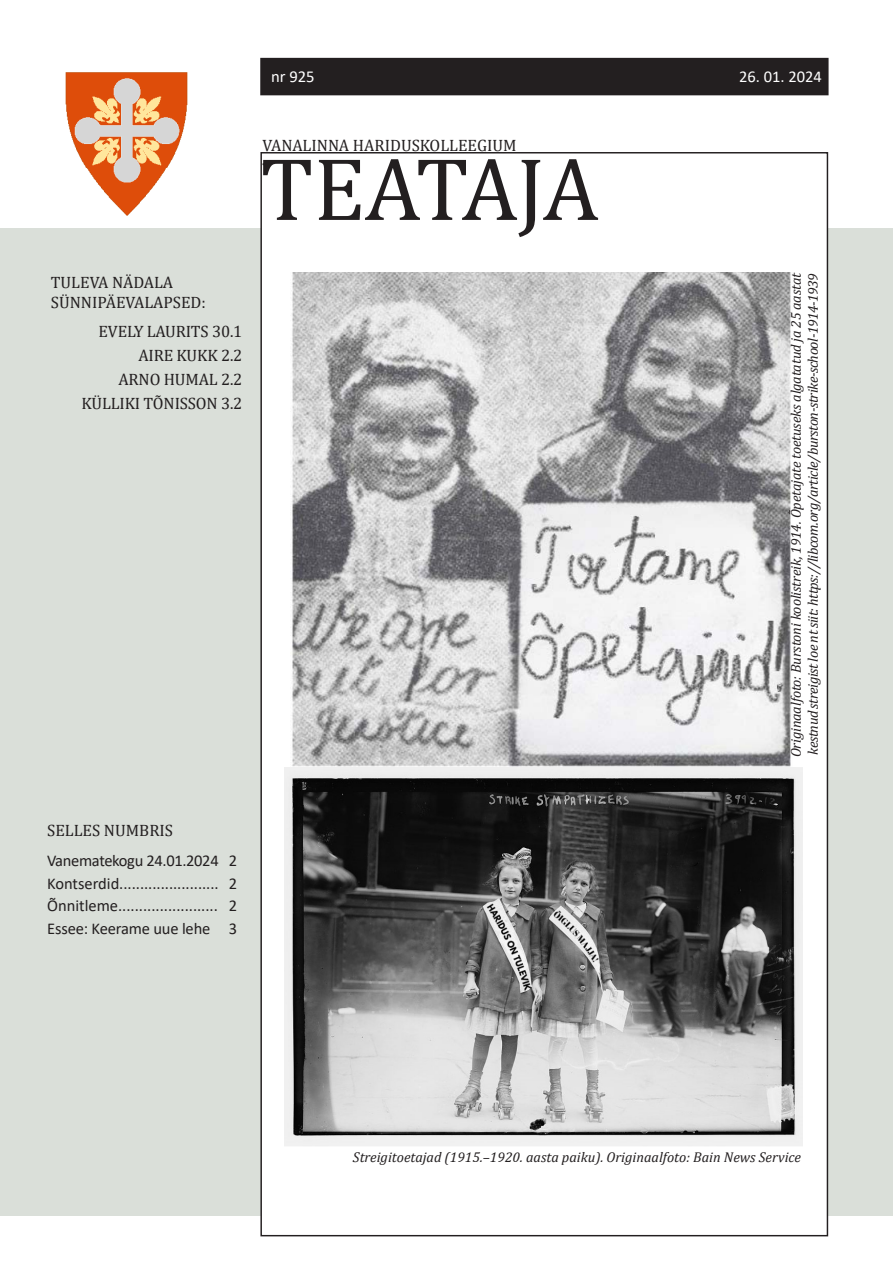
<style>
.page{position:relative;width:893px;height:1263px;background:#fff}
.page>*{position:absolute;margin:0;border:0;box-sizing:border-box;transform-origin:0 0}
.t1{font:90px "Cambria";letter-spacing:-.015em;color:#231f20}
.t2{font:16.65px "Calibri";color:#fff}
.t3{font:16.5px "Cambria";color:#231f20}
.t4{font:16.5px "Calibri";letter-spacing:-.01em;color:#231f20}
.t5{font:16.5px "Calibri";color:#fff}
.t6{font:16.5px "Gill Sans";color:#231f20}
.t7{font:italic 14.25px/17.1px "Cambria";letter-spacing:-.03em;color:#231f20}
.t8{font:italic 14.25px "Cambria";letter-spacing:-.01em;color:#231f20}
</style>
<div class="page">
<div style="left:1px;top:228px;width:892px;height:987px;background:#dadfd9"></div>
<div style="left:261px;top:153px;width:566px;height:1083px;background:#fff"></div>
<div style="left:260px;top:58px;width:568px;height:37px;background:#231f20"></div>
<img style="left:65px;top:72px;width:123px;height:144px">
<img style="left:292px;top:273px;width:500px;height:494px">
<img style="left:284px;top:767px;width:519px;height:379px">
<p class="t2" style="left:271px;top:65px;width:45px">nr 925</p>
<p class="t5" style="left:739px;top:65px;width:84px">26. 01. 2024</p>
<p class="t3" style="left:51px;top:273px;width:124px">TULEVA NÄDALA</p>
<p class="t3" style="left:51px;top:293px;width:156px">SÜNNIPÄEVALAPSED:</p>
<p class="t3" style="left:99px;top:322px;width:145px">EVELY LAURITS 30.1</p>
<p class="t3" style="left:138px;top:346px;width:105px">AIRE KUKK 2.2</p>
<p class="t3" style="left:118px;top:370px;width:125px">ARNO HUMAL 2.2</p>
<p class="t3" style="left:82px;top:394px;width:162px">KÜLLIKI TÕNISSON 3.2</p>
<p class="t3" style="left:263px;top:136px;width:256px">VANALINNA HARIDUSKOLLEEGIUM</p>
<p class="t6" style="left:262px;top:150px;width:5px">.</p>
<p class="t1" style="left:260px;top:136px;width:340px">TEATAJA</p>
<p class="t7" style="left:787px;top:757px;width:486px;rotate:-90deg">Originaalfoto: Burstoni koolistreik, 1914. Õpetajate toetuseks algatatud ja 25 aastat kestnud streigist loe nt siit: https://libcom.org/article/burston-strike-school-1914-1939</p>
<p class="t3" style="left:47px;top:821px;width:127px">SELLES NUMBRIS</p>
<p class="t4" style="left:47px;top:849px;width:173px">Vanematekogu 24.01.2024</p>
<p class="t4" style="left:47px;top:872px;width:173px">Kontserdid........................</p>
<p class="t4" style="left:47px;top:894px;width:172px">Õnnitleme........................</p>
<p class="t4" style="left:47px;top:917px;width:165px">Essee: Keerame uue lehe</p>
<p class="t4" style="left:229px;top:849px;width:10px">2</p>
<p class="t4" style="left:229px;top:872px;width:10px">2</p>
<p class="t4" style="left:229px;top:894px;width:10px">2</p>
<p class="t4" style="left:229px;top:917px;width:10px">3</p>
<p class="t8" style="left:353px;top:1147px;width:450px">Streigitoetajad (1915.–1920. aasta paiku). Originaalfoto: Bain News Service</p>
</div>
